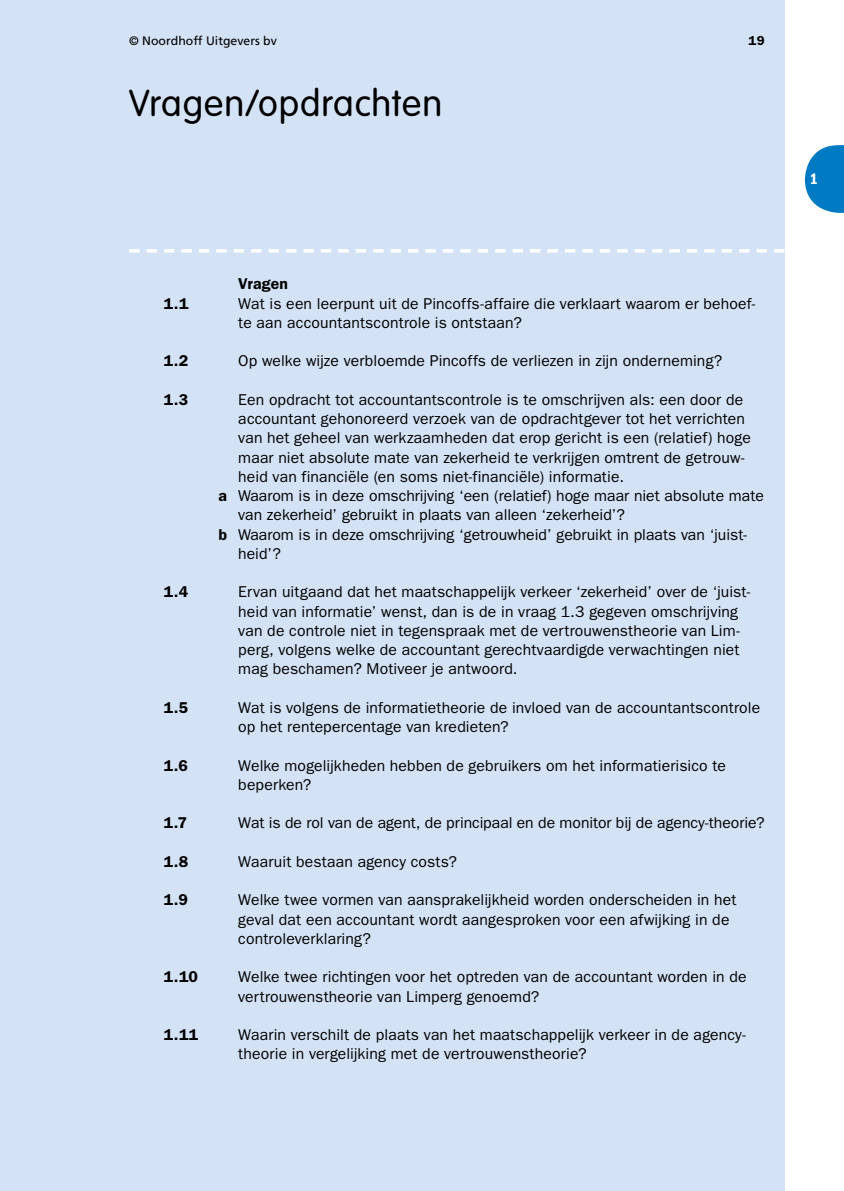
<style>
.page{position:relative;width:844px;height:1191px;background:#fff}
.page>*{position:absolute;margin:0;border:0;box-sizing:border-box;transform-origin:0 0}
.t1{font:300 36.75px "VAG Rounded Std";letter-spacing:.025em;color:#000}
.t2{font:15.75px/19.2px "ITC Franklin Gothic Std";letter-spacing:.005em;color:#000}
.t3{font:600 15.75px "ITC Franklin Gothic Std";letter-spacing:.01em;color:#000}
.t4{font:15.75px "ITC Franklin Gothic Std Dm Cd";color:#fff}
.t5{font:600 13.12px "ITC Franklin Gothic Std";color:#000}
.t6{font:12.25px "Frutiger LT Std";color:#000}
.s1{font-weight:600}
</style>
<div class="page">
<div style="left:0;top:0;width:784px;height:1191px;background:#d3e2f5"></div>
<svg style="left:129px;top:249px;width:655px;height:3px"></svg>
<svg style="left:804px;top:145px;width:39px;height:68px"></svg>
<div style="left:809px;top:164px;width:8px;height:20px;background:#007ac2"></div>
<p class="t6" style="left:129px;top:33px;width:149px">© Noordhoff Uitgevers bv</p>
<h1 class="t1" style="left:129px;top:82px;width:314px">Vragen/opdrachten</h1>
<p class="t3" style="left:238px;top:275px;width:51px">Vragen</p>
<p class="t5" style="left:748px;top:32px;width:18px">19</p>
<p class="t3" style="left:164px;top:294px;width:26px">1.1</p>
<p class="t2" style="left:238px;top:294px;width:518px">Wat is een leerpunt uit de Pincoffs-affaire die verklaart waarom er behoef&shy;te aan accountantscontrole is ontstaan?</p>
<p class="t3" style="left:164px;top:352px;width:26px">1.2</p>
<p class="t2" style="left:238px;top:351px;width:485px">Op welke wijze verbloemde Pincoffs de verliezen in zijn onderneming?</p>
<p class="t3" style="left:164px;top:390px;width:26px">1.3</p>
<p class="t2" style="left:238px;top:390px;width:506px">Een opdracht tot accountantscontrole is te omschrijven als: een door de</p>
<p class="t2" style="left:238px;top:409px;width:508px">accountant gehonoreerd verzoek van de opdrachtgever tot het verrichten</p>
<p class="t2" style="left:238px;top:428px;width:514px">van het geheel van werkzaamheden dat erop gericht is een (relatief) hoge</p>
<p class="t2" style="left:238px;top:448px;width:507px">maar niet absolute mate van zekerheid te verkrijgen omtrent de getrouw-</p>
<p class="t2" style="left:238px;top:467px;width:387px">heid van financiële (en soms niet-financiële) informatie.</p>
<p class="t2" style="left:218px;top:486px;width:547px"><span class="s1">a</span> Waarom is in deze omschrijving ‘een (relatief) hoge maar niet absolute mate</p>
<p class="t2" style="left:238px;top:505px;width:388px">van zekerheid’ gebruikt in plaats van alleen ‘zekerheid’?</p>
<p class="t2" style="left:218px;top:525px;width:530px"><span class="s1">b</span> Waarom is in deze omschrijving ‘getrouwheid’ gebruikt in plaats van ‘juist-</p>
<p class="t2" style="left:238px;top:544px;width:44px">heid’?</p>
<p class="t3" style="left:164px;top:582px;width:26px">1.4</p>
<p class="t2" style="left:238px;top:582px;width:513px">Ervan uitgaand dat het maatschappelijk verkeer ‘zekerheid’ over de ‘juist&shy;heid van informatie’ wenst, dan is de in vraag 1.3 gegeven omschrijving van de controle niet in tegenspraak met de vertrouwenstheorie van Lim&shy;perg, volgens welke de accountant gerechtvaardigde verwachtingen niet mag beschamen? Motiveer je antwoord.</p>
<p class="t3" style="left:164px;top:698px;width:26px">1.5</p>
<p class="t2" style="left:238px;top:698px;width:523px">Wat is volgens de informatietheorie de invloed van de accountantscontrole op het rentepercentage van kredieten?</p>
<p class="t3" style="left:164px;top:756px;width:26px">1.6</p>
<p class="t2" style="left:238px;top:756px;width:489px">Welke mogelijkheden hebben de gebruikers om het informatierisico te beperken?</p>
<p class="t3" style="left:164px;top:813px;width:25px">1.7</p>
<p class="t2" style="left:238px;top:813px;width:527px">Wat is de rol van de agent, de principaal en de monitor bij de agency-theorie?</p>
<p class="t3" style="left:164px;top:852px;width:26px">1.8</p>
<p class="t2" style="left:238px;top:852px;width:220px">Waaruit bestaan agency costs?</p>
<p class="t3" style="left:164px;top:890px;width:26px">1.9</p>
<p class="t2" style="left:238px;top:890px;width:499px">Welke twee vormen van aansprakelijkheid worden onderscheiden in het geval dat een accountant wordt aangesproken voor een afwijking in de controleverklaring?</p>
<p class="t3" style="left:164px;top:967px;width:36px">1.10</p>
<p class="t2" style="left:238px;top:967px;width:510px">Welke twee richtingen voor het optreden van de accountant worden in de vertrouwenstheorie van Limperg genoemd?</p>
<p class="t3" style="left:164px;top:1025px;width:36px">1.11</p>
<p class="t2" style="left:238px;top:1025px;width:509px">Waarin verschilt de plaats van het maatschappelijk verkeer in de agency&shy;theorie in vergelijking met de vertrouwenstheorie?</p>
<p class="t4" style="left:809px;top:170px;width:10px">1</p>
</div>
